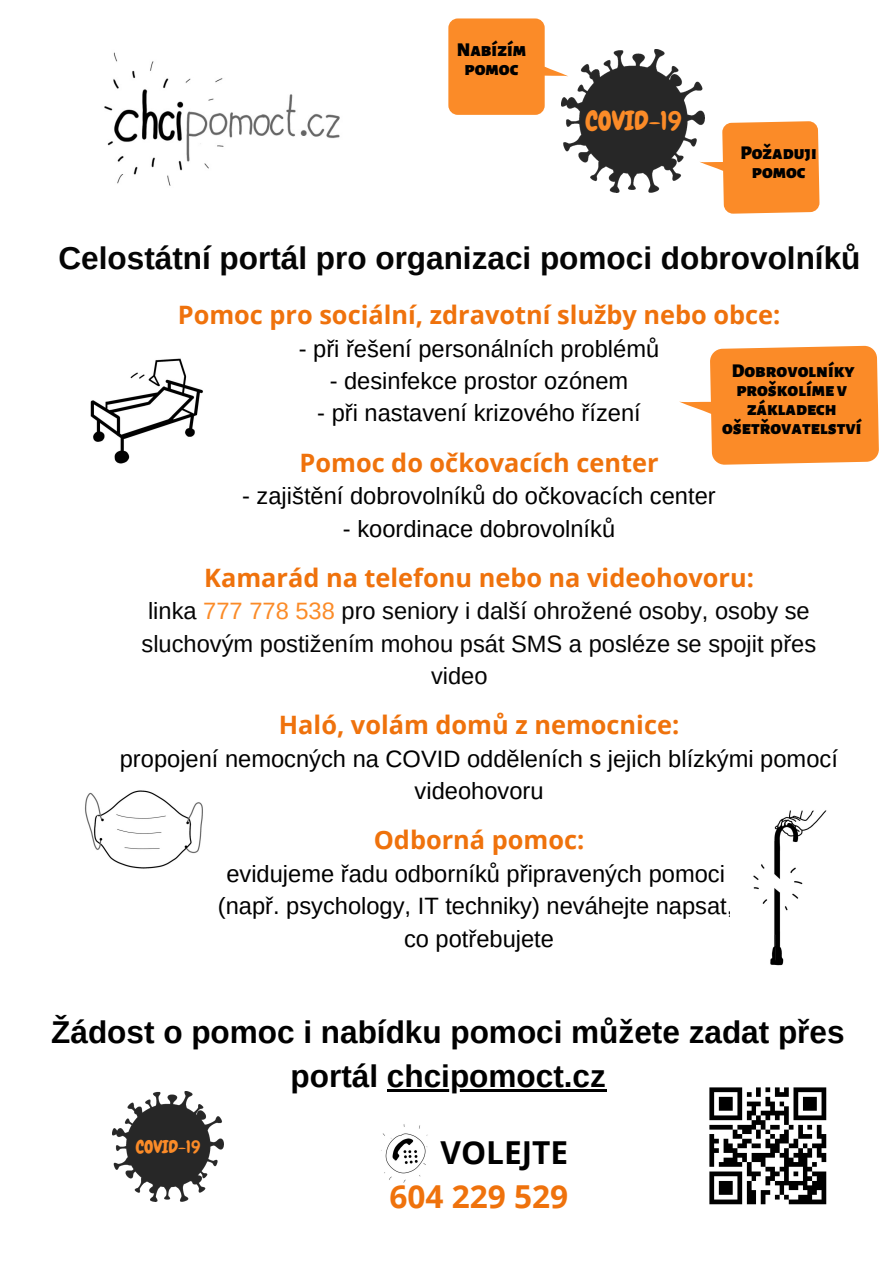
<style>
.page{position:relative;width:894px;height:1264px;background:#fff}
.page>*{position:absolute;margin:0;border:0;box-sizing:border-box;transform-origin:0 0}
.t1{font:700 31.65px "Open Sans";color:#ef720c}
.t2{font:700 31.65px "Open Sans";color:#000}
.t3{font:700 31.5px/44px "Arimo";color:#000;text-align:center}
.t4{font:700 31.5px "Arimo";color:#050505}
.t5{font:26.55px "Chewy";color:#fb8b28}
.t6{font:700 25.35px "Open Sans";color:#ef720c}
.t7{font:23.7px/32.4px "Arimo";color:#000;text-align:center}
.t8{font:23.7px "Arimo";color:#050505}
.t9{font:900 19.2px/18.9px "Alegreya Sans SC";color:#000;text-align:center}
.t10{font:17.85px "Chewy";color:#fb8b28}
.s1{color:#fb8b28}
</style>
<div class="page">
<img style="left:85px;top:790px;width:118px;height:79px">
<img style="left:104px;top:52px;width:236px;height:134px">
<img style="left:563px;top:49px;width:141px;height:143px">
<svg style="left:448px;top:18px;width:120px;height:97px"></svg>
<svg style="left:698px;top:121px;width:121px;height:93px"></svg>
<hr style="left:387px;top:1089px;width:219px;height:2px;background:#000">
<img style="left:381px;top:1124px;width:47px;height:59px">
<img style="left:113px;top:1091px;width:110px;height:110px">
<img style="left:709px;top:1087px;width:118px;height:118px">
<svg style="left:679px;top:345px;width:199px;height:120px"></svg>
<img style="left:90px;top:358px;width:113px;height:106px">
<img style="left:753px;top:810px;width:74px;height:156px">
<p class="t9" style="left:456px;top:41px;width:71px">Nabízím pomoc</p>
<p class="t5" style="left:585px;top:104px;width:98px">COVID-19</p>
<p class="t9" style="left:740px;top:144px;width:78px">Požaduji pomoc</p>
<p class="t4" style="left:58px;top:240px;width:803px">Celostátní portál pro organizaci pomoci dobrovolníků</p>
<p class="t6" style="left:178px;top:297px;width:604px">Pomoc pro sociální, zdravotní služby nebo obce:</p>
<p class="t7" style="left:299px;top:332px;width:362px">- při řešení personálních problémů</p>
<p class="t7" style="left:329px;top:364px;width:300px">- desinfekce prostor ozónem</p>
<p class="t7" style="left:317px;top:397px;width:325px">- při nastavení krizového řízení</p>
<p class="t6" style="left:299px;top:444px;width:360px">Pomoc do očkovacích center</p>
<p class="t7" style="left:242px;top:479px;width:475px">- zajištění dobrovolníků do očkovacích center</p>
<p class="t7" style="left:343px;top:512px;width:274px">- koordinace dobrovolníků</p>
<p class="t6" style="left:204px;top:559px;width:551px">Kamarád na telefonu nebo na videohovoru:</p>
<p class="t8" style="left:148px;top:597px;width:663px">linka <span class="s1">777 778 538</span> pro seniory i další ohrožené osoby, osoby se</p>
<p class="t8" style="left:141px;top:630px;width:676px">sluchovým postižením mohou psát SMS a posléze se spojit přes</p>
<p class="t8" style="left:431px;top:662px;width:58px">video</p>
<p class="t6" style="left:279px;top:707px;width:402px">Haló, volám domů z nemocnice:</p>
<p class="t7" style="left:120px;top:742px;width:719px">propojení nemocných na COVID odděleních s jejich blízkými pomocí videohovoru</p>
<p class="t6" style="left:373px;top:822px;width:212px">Odborná pomoc:</p>
<p class="t7" style="left:226px;top:857px;width:500px">evidujeme řadu odborníků připravených pomoci</p>
<p class="t7" style="left:218px;top:889px;width:517px">(např. psychology, IT techniky) neváhejte napsat,</p>
<p class="t7" style="left:404px;top:922px;width:151px">co potřebujete</p>
<p class="t9" style="left:721px;top:362px;width:141px">Dobrovolníky proškolímev základech ošetřovatelství</p>
<p class="t3" style="left:51px;top:1010px;width:794px">Žádost o pomoc i nabídku pomoci můžete zadat přes portál chcipomoct.cz</p>
<p class="t10" style="left:136px;top:1135px;width:66px">COVID-19</p>
<p class="t2" style="left:440px;top:1130px;width:129px">VOLEJTE</p>
<p class="t1" style="left:389px;top:1174px;width:180px">604 229 529</p>
</div>
